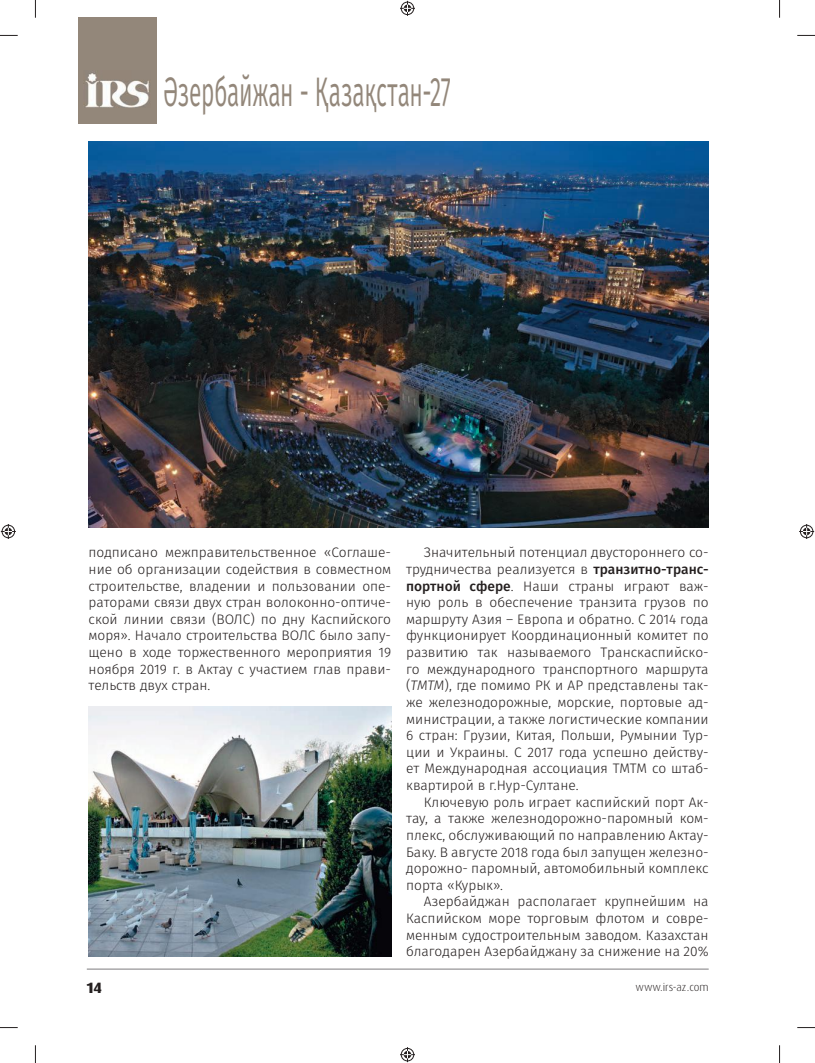
<style>
.page{position:relative;width:815px;height:1063px;background:#fff}
.page>*{position:absolute;margin:0;border:0;box-sizing:border-box;transform-origin:0 0}
.t1{font:41.25px "Fira Sans";letter-spacing:-.005em;color:#93877a;scale:.55 1}
.t2{font:800 15px "Dax Pro";color:#241f1f}
.t3{font:300 13.75px/16.6px "Fira Sans";color:#241f1f;text-align:justify}
.t4{font:300 11.25px "Dax Pro";color:#241f1f}
.s1{font-weight:500}
.s2{font-style:italic}
</style>
<div class="page">
<hr style="left:87px;top:969px;width:622px;height:1px;background:#7d7c7e">
<img style="left:89px;top:142px;width:620px;height:386px">
<img style="left:89px;top:707px;width:302px;height:250px">
<div style="left:79px;top:18px;width:78px;height:106px;background:#93877a"></div>
<img style="left:85px;top:72px;width:65px;height:35px">
<svg style="left:0;top:35px;width:18px;height:1px"></svg>
<svg style="left:797px;top:35px;width:18px;height:1px"></svg>
<svg style="left:0;top:1027px;width:18px;height:1px"></svg>
<svg style="left:797px;top:1027px;width:18px;height:1px"></svg>
<svg style="left:35px;top:0;width:1px;height:18px"></svg>
<svg style="left:35px;top:1045px;width:1px;height:18px"></svg>
<svg style="left:779px;top:0;width:1px;height:18px"></svg>
<svg style="left:779px;top:1045px;width:1px;height:18px"></svg>
<svg style="left:400px;top:1px;width:15px;height:15px"></svg>
<svg style="left:400px;top:1047px;width:15px;height:15px"></svg>
<svg style="left:1px;top:524px;width:15px;height:15px"></svg>
<svg style="left:799px;top:524px;width:15px;height:15px"></svg>
<h1 class="t1" style="left:164px;top:75px;width:524px">Әзербайжан - Қазақстан-27</h1>
<p class="t3" style="left:89px;top:545px;width:304px">подписано межправительственное «Соглаше&shy;ние об организации содействия в совместном строительстве, владении и пользовании опе&shy;раторами связи двух стран волоконно-оптиче&shy;ской линии связи (ВОЛС) по дну Каспийского моря». Начало строительства ВОЛС было запу&shy;щено в ходе торжественного мероприятия 19 ноября 2019 г. в Актау с участием глав прави&shy;тельств двух стран.</p>
<p class="t3" style="left:406px;top:545px;width:304px;text-indent:18px">Значительный потенциал двустороннего со&shy;трудничества реализуется в <span class="s1">транзитно-транс&shy;портной сфере</span>. Наши страны играют важ&shy;ную роль в обеспечение транзита грузов по маршруту Азия – Европа и обратно. С 2014 года функционирует Координационный комитет по развитию так называемого Транскаспийско&shy;го международного транспортного маршрута (<span class="s2">ТМТМ</span>), где помимо РК и АР представлены так&shy;же железнодорожные, морские, портовые ад&shy;министрации, а также логистические компании 6 стран: Грузии, Китая, Польши, Румынии Тур&shy;ции и Украины. С 2017 года успешно действу&shy;ет Международная ассоциация ТМТМ со штаб&shy;квартирой в г.Нур-Султане.</p>
<p class="t3" style="left:406px;top:795px;width:304px;text-indent:18px">Ключевую роль играет каспийский порт Ак&shy;тау, а также железнодорожно-паромный ком&shy;плекс, обслуживающий по направлению Актау-Баку. В августе 2018 года был запущен железно&shy;дорожно- паромный, автомобильный комплекс порта «Курык».</p>
<p class="t3" style="left:406px;top:894px;width:304px;text-indent:18px">Азербайджан располагает крупнейшим на Каспийском море торговым флотом и совре&shy;менным судостроительным заводом. Казахстан благодарен Азербайджану за снижение на 20%</p>
<p class="t2" style="left:87px;top:981px;width:17px">14</p>
<p class="t4" style="left:636px;top:982px;width:75px">www.irs-az.com</p>
</div>
